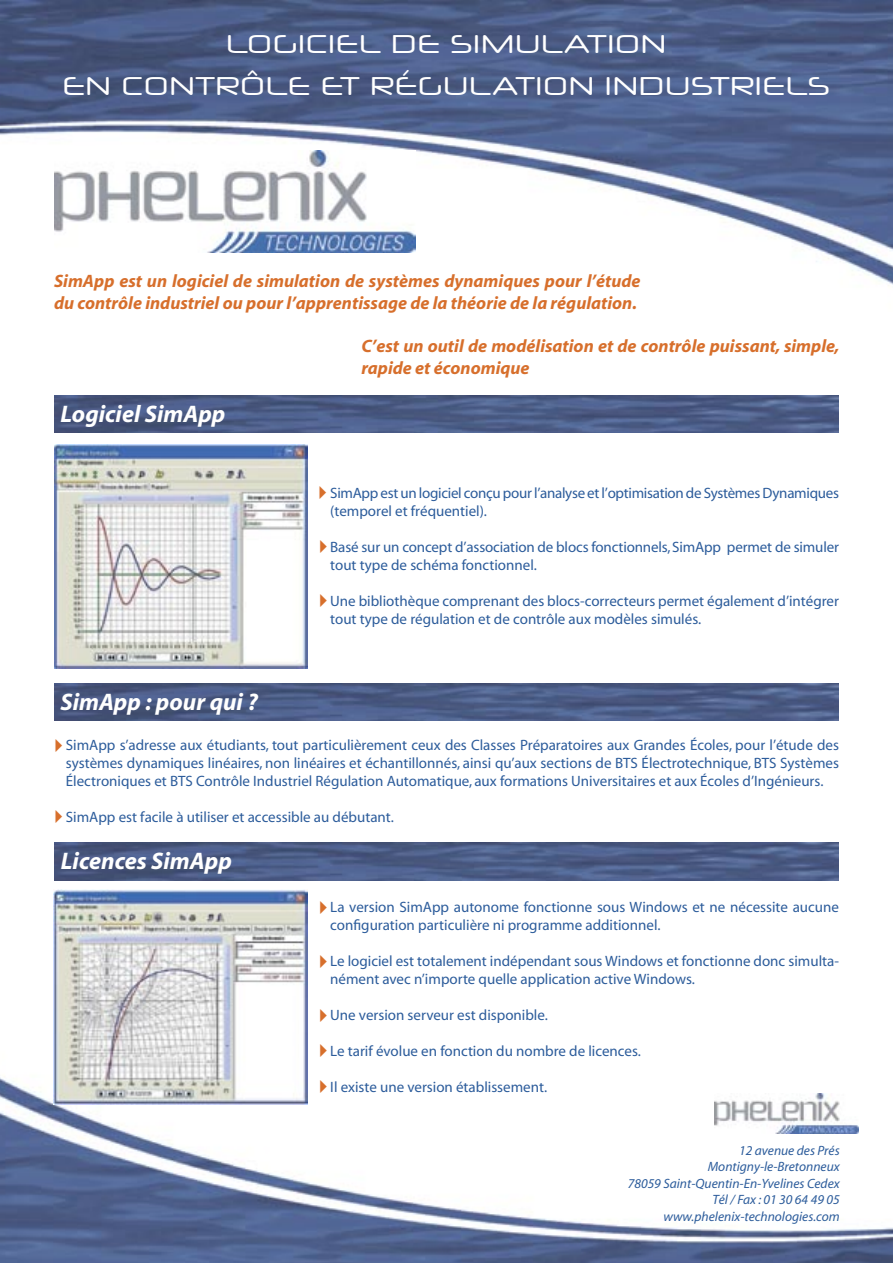
<style>
.page{position:relative;width:893px;height:1263px;background:#fff}
.page>*{position:absolute;margin:0;border:0;box-sizing:border-box;transform-origin:0 0}
.t1{font:25.5px "Neuropol X Free";color:#fff}
.t2{font:italic 700 24px "Myriad";color:#fff}
.t3{font:italic 700 18px/21.6px "Myriad";color:#d76f2c}
.t4{font:15px/18px "Myriad";color:#2c5c9b}
.t5{font:15px/18px "Myriad";letter-spacing:-.02em;color:#2c5c9b}
.t6{font:italic 13.5px "Myriad";color:#2c5c9b}
</style>
<div class="page">
<img style="left:0;top:1077px;width:893px;height:186px">
<img style="left:54px;top:395px;width:785px;height:38px">
<img style="left:0;top:0;width:893px;height:285px">
<img style="left:54px;top:151px;width:361px;height:101px">
<img style="left:55px;top:445px;width:252px;height:223px">
<img style="left:53px;top:889px;width:255px;height:215px">
<img style="left:54px;top:683px;width:785px;height:38px">
<img style="left:54px;top:843px;width:785px;height:37px">
<img style="left:715px;top:1093px;width:144px;height:41px">
<svg style="left:320px;top:1080px;width:7px;height:13px"></svg>
<p class="t1" style="left:226px;top:28px;width:442px">LOGICIEL DE SIMULATION</p>
<p class="t1" style="left:62px;top:70px;width:770px">EN CONTRÔLE ET RÉGULATION INDUSTRIELS</p>
<p class="t3" style="left:54px;top:271px;width:588px">SimApp est un logiciel de simulation de systèmes dynamiques pour l’étude du contrôle industriel ou pour l’apprentissage de la théorie de la régulation.</p>
<p class="t2" style="left:60px;top:401px;width:167px">Logiciel SimApp</p>
<p class="t2" style="left:60px;top:690px;width:199px">SimApp : pour qui ?</p>
<p class="t3" style="left:361px;top:336px;width:480px">C’est un outil de modélisation et de contrôle puissant, simple, rapide et économique</p>
<p class="t5" style="left:330px;top:485px;width:510px">SimApp est un logiciel conçu pour l’analyse et l’optimisation de Systèmes Dynamiques (temporel et fréquentiel).</p>
<p class="t4" style="left:330px;top:539px;width:510px">Basé sur un concept d’association de blocs fonctionnels, SimApp permet de simuler tout type de schéma fonctionnel.</p>
<p class="t4" style="left:330px;top:593px;width:510px">Une bibliothèque comprenant des blocs-correcteurs permet également d’intégrer tout type de régulation et de contrôle aux modèles simulés.</p>
<p class="t4" style="left:66px;top:737px;width:774px;text-align:justify">SimApp s’adresse aux étudiants, tout particulièrement ceux des Classes Préparatoires aux Grandes Écoles, pour l’étude des systèmes dynamiques linéaires, non linéaires et échantillonnés, ainsi qu’aux sections de BTS Électrotechnique, BTS Systèmes Électroniques et BTS Contrôle Industriel Régulation Automatique, aux formations Universitaires et aux Écoles d’Ingénieurs.</p>
<p class="t4" style="left:66px;top:809px;width:330px">SimApp est facile à utiliser et accessible au débutant.</p>
<p class="t2" style="left:61px;top:848px;width:172px">Licences SimApp</p>
<p class="t4" style="left:330px;top:899px;width:510px">La version SimApp autonome fonctionne sous Windows et ne nécessite aucune configuration particulière ni programme additionnel.</p>
<p class="t4" style="left:330px;top:953px;width:510px">Le logiciel est totalement indépendant sous Windows et fonctionne donc simulta&shy;nément avec n’importe quelle application active Windows.</p>
<p class="t4" style="left:330px;top:1007px;width:219px">Une version serveur est disponible.</p>
<p class="t4" style="left:330px;top:1043px;width:312px">Le tarif évolue en fonction du nombre de licences.</p>
<p class="t4" style="left:330px;top:1079px;width:218px">Il existe une version établissement.</p>
<p class="t6" style="left:739px;top:1143px;width:102px">12 avenue des Prés</p>
<p class="t6" style="left:708px;top:1160px;width:133px">Montigny-le-Bretonneux</p>
<p class="t6" style="left:628px;top:1176px;width:213px">78059 Saint-Quentin-En-Yvelines Cedex</p>
<p class="t6" style="left:712px;top:1193px;width:129px">Tél / Fax : 01 30 64 49 05</p>
<p class="t6" style="left:663px;top:1209px;width:178px">www.phelenix-technologies.com</p>
</div>
